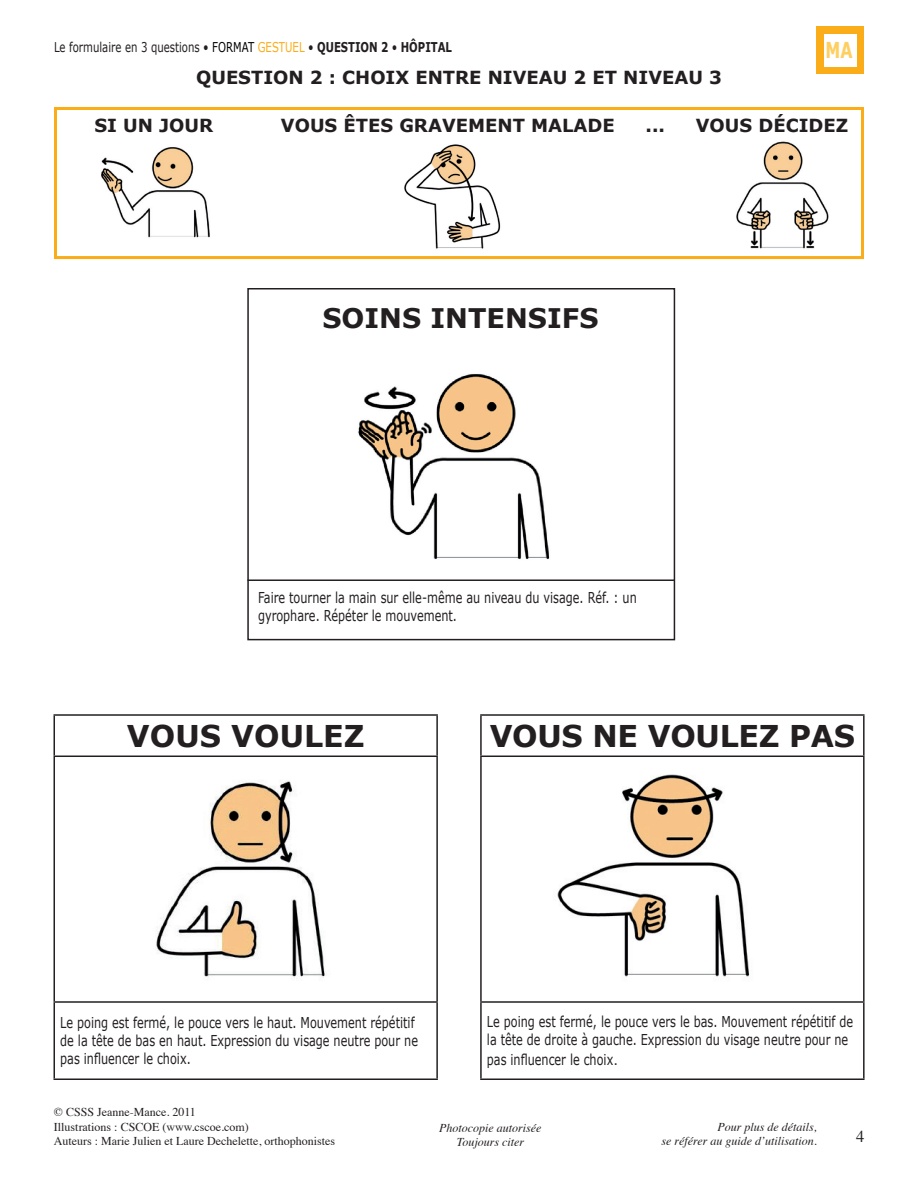
<style>
.page{position:relative;width:918px;height:1188px;background:#fff}
.page>*{position:absolute;margin:0;border:0;box-sizing:border-box;transform-origin:0 0}
.t1{font:700 30px "Verdana";letter-spacing:-.01em;color:#231f20}
.t2{font:700 27px "Verdana";color:#231f20}
.t3{font:700 21.9px "Verdana";color:#fece5f;scale:.72 1}
.t4{font:700 18px "Verdana";color:#231f20}
.t5{font:16.5px "Times";color:#231f20}
.t6{font:15px/18px "Verdana";color:#231f20;scale:.75 1}
.t7{font:13.5px "Verdana";color:#231f20;scale:.75 1}
.t8{font:12px/14.4px "Times";color:#231f20}
.t9{font:italic 12px/14.4px "Times";color:#231f20;text-align:right}
.s1{color:#000}
.s2{color:#faad19}
.s3{font-weight:700}
.s4{font-family:"Times";font-size:16.5px}
</style>
<div class="page">
<div style="left:54px;top:107px;width:810px;height:152px;border:3px solid #faad19"></div>
<img style="left:101px;top:147px;width:109px;height:91px">
<img style="left:736px;top:141px;width:93px;height:108px">
<img style="left:404px;top:144px;width:97px;height:105px">
<div style="left:817px;top:26px;width:47px;height:48px;background:#faad19"></div>
<div style="left:824px;top:34px;width:32px;height:32px;background:#fff"></div>
<div style="left:247px;top:288px;width:428px;height:352px;border:2px solid #231f20"></div>
<img style="left:358px;top:374px;width:192px;height:186px">
<hr style="left:248px;top:579px;width:427px;height:2px;background:#231f20">
<img style="left:156px;top:780px;width:170px;height:200px">
<hr style="left:54px;top:714px;width:384px;height:2px;background:#231f20">
<hr style="left:54px;top:716px;width:1px;height:40px;background:#231f20">
<hr style="left:436px;top:716px;width:2px;height:40px;background:#231f20">
<hr style="left:54px;top:756px;width:384px;height:1px;background:#231f20">
<hr style="left:54px;top:757px;width:1px;height:244px;background:#231f20">
<hr style="left:436px;top:757px;width:2px;height:244px;background:#231f20">
<hr style="left:54px;top:1001px;width:384px;height:2px;background:#231f20">
<hr style="left:54px;top:1003px;width:1px;height:75px;background:#231f20">
<hr style="left:436px;top:1003px;width:2px;height:75px;background:#231f20">
<hr style="left:54px;top:1078px;width:384px;height:2px;background:#231f20">
<img style="left:557px;top:774px;width:193px;height:203px">
<hr style="left:480px;top:714px;width:385px;height:2px;background:#231f20">
<hr style="left:480px;top:716px;width:2px;height:40px;background:#231f20">
<hr style="left:863px;top:716px;width:2px;height:40px;background:#231f20">
<hr style="left:480px;top:756px;width:385px;height:1px;background:#231f20">
<hr style="left:480px;top:757px;width:2px;height:244px;background:#231f20">
<hr style="left:863px;top:757px;width:2px;height:244px;background:#231f20">
<hr style="left:480px;top:1001px;width:385px;height:2px;background:#231f20">
<hr style="left:480px;top:1003px;width:2px;height:75px;background:#231f20">
<hr style="left:863px;top:1003px;width:2px;height:75px;background:#231f20">
<hr style="left:480px;top:1078px;width:385px;height:2px;background:#231f20">
<p class="t7" style="left:54px;top:39px;width:532px">Le formulaire en 3 questions • <span class="s1">FORMAT</span> <span class="s2">GESTUEL</span> • <span class="s3">QUESTION 2</span> • <span class="s3">HÔPITAL</span></p>
<p class="t4" style="left:196px;top:65px;width:527px">QUESTION 2 : CHOIX ENTRE NIVEAU 2 ET NIVEAU 3</p>
<p class="t3" style="left:826px;top:36px;width:39px">MA</p>
<p class="t4" style="left:94px;top:114px;width:120px">SI UN JOUR</p>
<p class="t4" style="left:281px;top:114px;width:335px">VOUS ÊTES GRAVEMENT MALADE</p>
<p class="t4" style="left:646px;top:114px;width:21px">...</p>
<p class="t4" style="left:696px;top:114px;width:154px">VOUS DÉCIDEZ</p>
<p class="t2" style="left:322px;top:300px;width:278px">SOINS INTENSIFS</p>
<p class="t6" style="left:258px;top:589px;width:507px">Faire tourner la main sur elle-même au niveau du visage. Réf. : un gyrophare. Répéter le mouvement.</p>
<p class="t1" style="left:127px;top:717px;width:239px">VOUS VOULEZ</p>
<p class="t1" style="left:490px;top:717px;width:367px">VOUS NE VOULEZ PAS</p>
<p class="t6" style="left:60px;top:1014px;width:479px">Le poing est fermé, le pouce vers le haut. Mouvement répétitif de la tête de bas en haut. Expression du visage neutre pour ne pas influencer le choix.</p>
<p class="t8" style="left:54px;top:1104px;width:283px">© CSSS Jeanne-Mance. 2011<br>Illustrations : CSCOE (www.cscoe.com)<br>Auteurs : Marie Julien et Laure Dechelette, orthophonistes</p>
<p class="t6" style="left:487px;top:1013px;width:490px">Le poing est fermé, le pouce vers le bas. Mouvement répétitif de la tête de droite à gauche. Expression du visage neutre pour ne</p>
<p class="t6" style="left:487px;top:1051px;width:176px">pas influencer le choix<span class="s4">.</span></p>
<p class="t9" style="left:439px;top:1120px;width:104px;text-align:center">Photocopie autorisée<br>Toujours citer</p>
<p class="t9" style="left:662px;top:1119px;width:157px">Pour plus de détails,<br>se référer au guide d’utilisation.</p>
<p class="t5" style="left:856px;top:1121px;width:10px">4</p>
</div>
